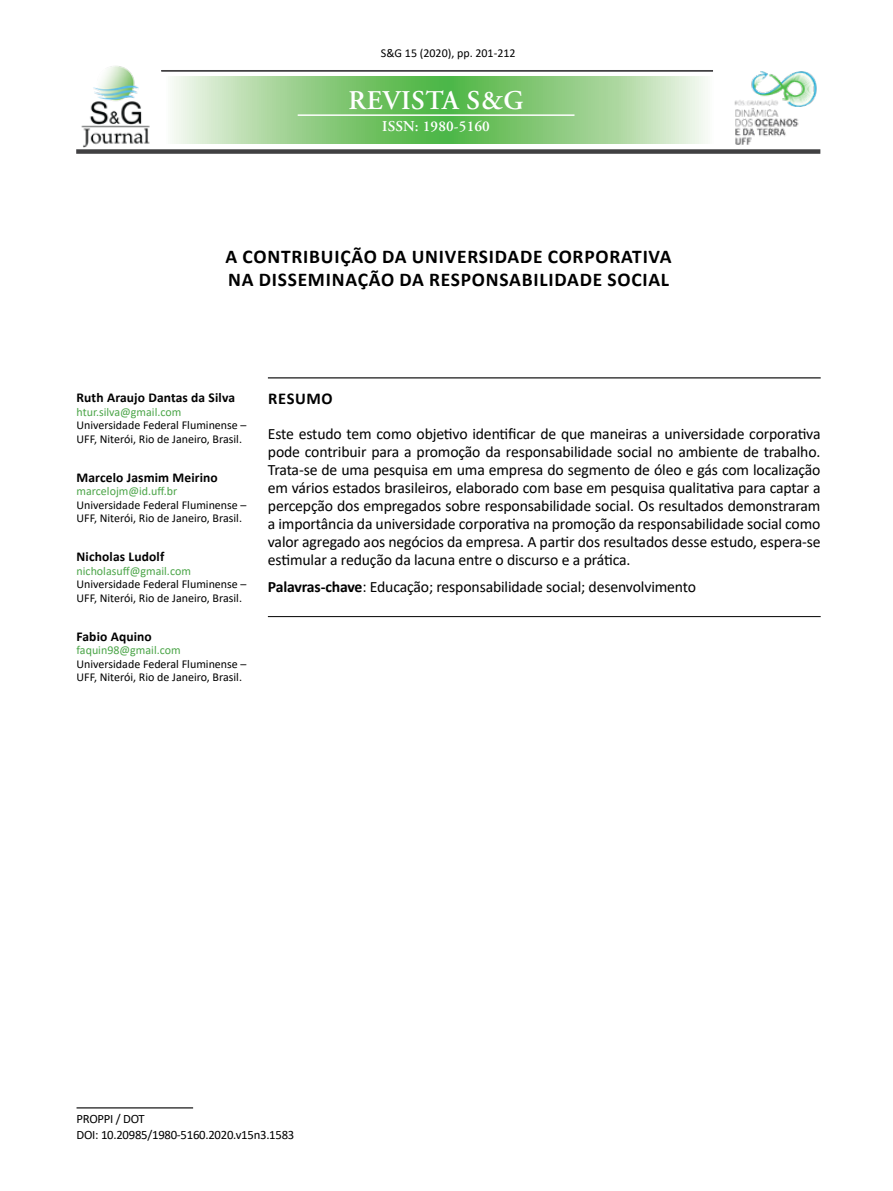
<style>
.page{position:relative;width:893px;height:1191px;background:#fff}
.page>*{position:absolute;margin:0;border:0;box-sizing:border-box;transform-origin:0 0}
.t1{font:600 27px "Adobe Garamond Pro";letter-spacing:.025em;color:#fff}
.t2{font:700 19.5px/23.4px "Calibri";letter-spacing:.04em;color:#000}
.t3{font:700 16.5px "Calibri";letter-spacing:.04em;color:#000}
.t4{font:15.75px/18px "Calibri";letter-spacing:-.01em;color:#000;text-align:justify}
.t5{font:600 15px "Adobe Garamond Pro";letter-spacing:.01em;color:#fff}
.t6{font:700 13.5px "Calibri";letter-spacing:.01em;color:#000}
.t7{font:12.75px/15.3px "Calibri";letter-spacing:-.02em;color:#000}
.t8{font:12px/13.5px "Calibri";color:#000}
.t9{font:12px "Calibri";color:#4ba548}
.s1{font-weight:700}
</style>
<div class="page">
<hr style="left:77px;top:1107px;width:116px;height:1px;background:#000">
<svg style="left:172px;top:77px;width:536px;height:67px;background:#9ad18f"></svg>
<hr style="left:161px;top:70px;width:552px;height:1px;background:#414042">
<img style="left:81px;top:66px;width:82px;height:82px">
<div style="left:76px;top:149px;width:744px;height:5px;background:#414042"></div>
<hr style="left:298px;top:114px;width:276px;height:2px;background:#fff">
<img style="left:720px;top:71px;width:101px;height:83px">
<hr style="left:268px;top:377px;width:553px;height:1px;background:#000">
<hr style="left:268px;top:616px;width:553px;height:1px;background:#000">
<p class="t8" style="left:381px;top:46px;width:136px">S&amp;G 15 (2020), pp. 201-212</p>
<h1 class="t1" style="left:348px;top:85px;width:177px">REVISTA S&amp;G</h1>
<p class="t5" style="left:382px;top:118px;width:109px">ISSN: 1980-5160</p>
<p class="t2" style="left:226px;top:244px;width:448px">A CONTRIBUIÇÃO DA UNIVERSIDADE CORPORATIVA<br>NA DISSEMINAÇÃO DA RESPONSABILIDADE SOCIAL</p>
<p class="t6" style="left:77px;top:389px;width:160px">Ruth Araujo Dantas da Silva</p>
<p class="t9" style="left:77px;top:403px;width:106px">htur.silva@gmail.com</p>
<p class="t8" style="left:77px;top:418px;width:172px">Universidade Federal Fluminense –<br>UFF, Niterói, Rio de Janeiro, Brasil.</p>
<p class="t6" style="left:77px;top:469px;width:143px">Marcelo Jasmim Meirino</p>
<p class="t9" style="left:77px;top:483px;width:102px">marcelojm@id.uff.br</p>
<p class="t8" style="left:77px;top:498px;width:172px">Universidade Federal Fluminense –<br>UFF, Niterói, Rio de Janeiro, Brasil.</p>
<p class="t6" style="left:77px;top:548px;width:89px">Nicholas Ludolf</p>
<p class="t9" style="left:77px;top:562px;width:116px">nicholasuff@gmail.com</p>
<p class="t8" style="left:77px;top:577px;width:172px">Universidade Federal Fluminense –<br>UFF, Niterói, Rio de Janeiro, Brasil.</p>
<p class="t6" style="left:77px;top:628px;width:77px">Fabio Aquino</p>
<p class="t9" style="left:77px;top:642px;width:106px">faquin98@gmail.com</p>
<p class="t8" style="left:77px;top:657px;width:172px">Universidade Federal Fluminense –<br>UFF, Niterói, Rio de Janeiro, Brasil.</p>
<p class="t3" style="left:268px;top:388px;width:66px">RESUMO</p>
<p class="t4" style="left:268px;top:424px;width:554px">Este estudo tem como objetivo identificar de que maneiras a universidade corporativa pode contribuir para a promoção da responsabilidade social no ambiente de trabalho.<br>Trata-se de uma pesquisa em uma empresa do segmento de óleo e gás com localização em vários estados brasileiros, elaborado com base em pesquisa qualitativa para captar a percepção dos empregados sobre responsabilidade social. Os resultados demonstraram a importância da universidade corporativa na promoção da responsabilidade social como valor agregado aos negócios da empresa. A partir dos resultados desse estudo, espera-se estimular a redução da lacuna entre o discurso e a prática.</p>
<p class="t4" style="left:268px;top:577px;width:430px"><span class="s1">Palavras-chave</span>: Educação; responsabilidade social; desenvolvimento</p>
<p class="t7" style="left:77px;top:1111px;width:219px">PROPPI / DOT<br>DOI: 10.20985/1980-5160.2020.v15n3.1583</p>
</div>
